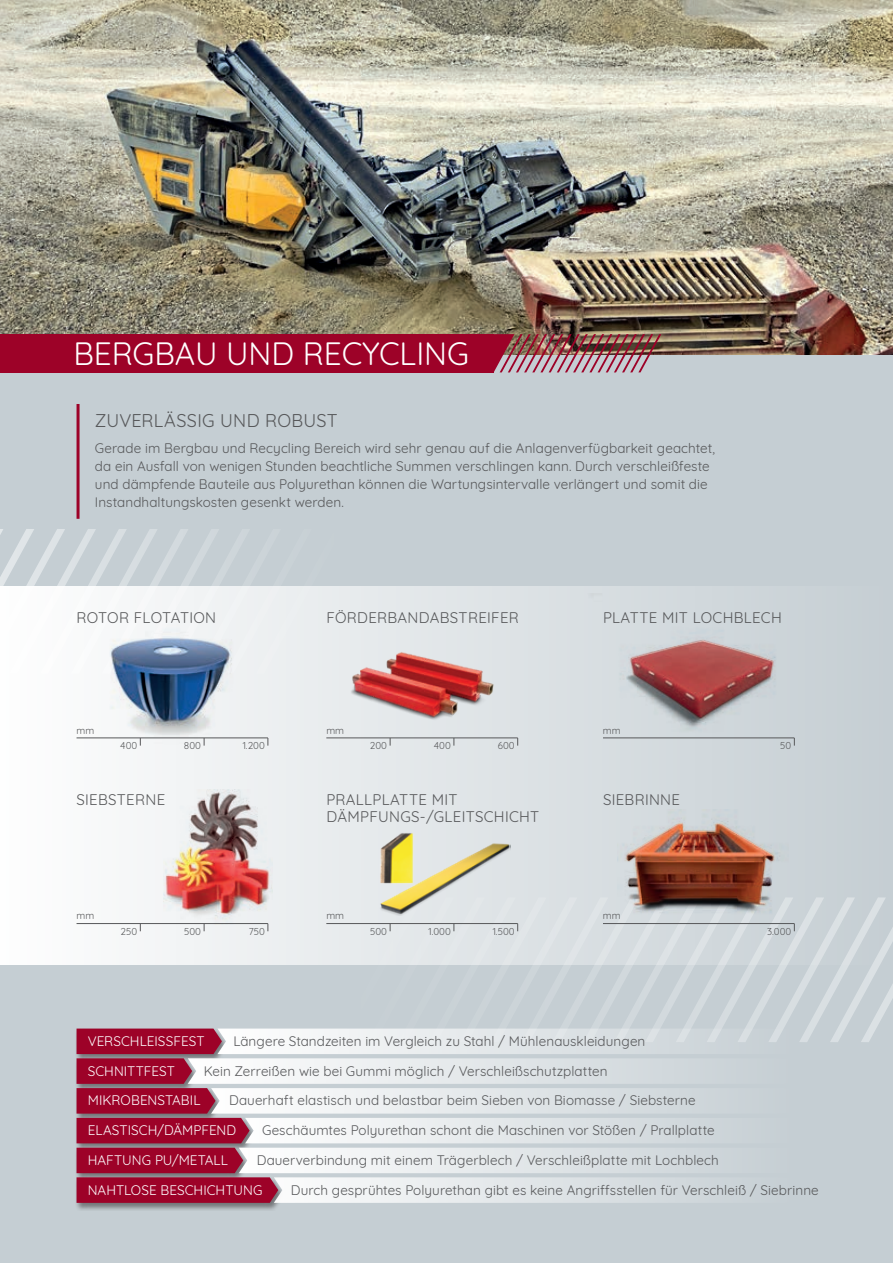
<style>
.page{position:relative;width:893px;height:1263px;background:#c5ced3}
.page>*{position:absolute;margin:0;border:0;box-sizing:border-box;transform-origin:0 0}
.t1{font:31.5px "Quicksand";color:#fff}
.t2{font:18px "Quicksand";letter-spacing:.015em;color:#57585a}
.t3{font:15px/16.5px "Quicksand";letter-spacing:.02em;color:#57585a}
.t4{font:13.5px/18px "Quicksand";letter-spacing:.005em;color:#57585a}
.t5{font:13.5px "Quicksand";letter-spacing:.005em;color:#fff}
.t6{font:9.75px "Quicksand";color:#57585a}
</style>
<div class="page">
<div style="left:0;top:586px;width:893px;height:379px;background:linear-gradient(to right,#fefefe,#c5ced3)"></div>
<img style="left:0;top:0;width:892px;height:354px">
<hr style="left:892px;top:0;width:1px;height:354px;background:#fff">
<img style="left:37px;top:332px;width:627px;height:41px">
<hr style="left:892px;top:334px;width:1px;height:38px;background:#9d0228">
<div style="left:0;top:334px;width:493px;height:38px;background:#9d0228"></div>
<svg style="left:0;top:529px;width:344px;height:146px"></svg>
<img style="left:371px;top:816px;width:140px;height:80px">
<div style="left:618px;top:809px;width:170px;height:87px;background:#ced5d9"></div>
<img style="left:627px;top:824px;width:146px;height:72px">
<img style="left:163px;top:789px;width:109px;height:107px">
<img style="left:166px;top:793px;width:52px;height:83px">
<img style="left:95px;top:624px;width:148px;height:123px">
<img style="left:112px;top:639px;width:117px;height:81px">
<img style="left:346px;top:635px;width:155px;height:97px">
<div style="left:586px;top:594px;width:221px;height:166px;background:#d1d8dc"></div>
<img style="left:632px;top:640px;width:141px;height:78px">
<hr style="left:77px;top:738px;width:191px;height:1px;background:#57585a">
<hr style="left:326px;top:738px;width:192px;height:1px;background:#57585a">
<hr style="left:603px;top:738px;width:191px;height:1px;background:#57585a">
<hr style="left:77px;top:404px;width:3px;height:115px;background:#9d0228">
<div style="left:74px;top:1057px;width:125px;height:35px;background:#231f20;opacity:.5"></div>
<div style="left:74px;top:1176px;width:211px;height:35px;background:#231f20;opacity:.5"></div>
<svg style="left:77px;top:896px;width:816px;height:307px"></svg>
<h1 class="t1" style="left:73px;top:329px;width:397px">BERGBAU UND RECYCLING</h1>
<h2 class="t2" style="left:95px;top:406px;width:244px">ZUVERLÄSSIG UND ROBUST</h2>
<p class="t4" style="left:95px;top:438px;width:621px">Gerade im Bergbau und Recycling Bereich wird sehr genau auf die Anlagenverfügbarkeit geachtet, da ein Ausfall von wenigen Stunden beachtliche Summen verschlingen kann. Durch verschleißfeste und dämpfende Bauteile aus Polyurethan können die Wartungsintervalle verlängert und somit die Instandhaltungskosten gesenkt werden.</p>
<p class="t3" style="left:77px;top:607px;width:141px">ROTOR FLOTATION</p>
<p class="t3" style="left:326px;top:607px;width:194px">FÖRDERBANDABSTREIFER</p>
<p class="t3" style="left:603px;top:607px;width:180px">PLATTE MIT LOCHBLECH</p>
<p class="t6" style="left:77px;top:722px;width:19px">mm</p>
<p class="t6" style="left:326px;top:722px;width:19px">mm</p>
<p class="t6" style="left:603px;top:722px;width:19px">mm</p>
<p class="t6" style="left:120px;top:738px;width:19px">400</p>
<p class="t6" style="left:184px;top:738px;width:19px">800</p>
<p class="t6" style="left:243px;top:738px;width:24px">1.200</p>
<p class="t6" style="left:370px;top:738px;width:19px">200</p>
<p class="t6" style="left:434px;top:738px;width:19px">400</p>
<p class="t6" style="left:498px;top:738px;width:18px">600</p>
<p class="t6" style="left:780px;top:738px;width:13px">50</p>
<p class="t3" style="left:77px;top:790px;width:90px">SIEBSTERNE</p>
<p class="t3" style="left:326px;top:790px;width:215px">PRALLPLATTE MIT<br>DÄMPFUNGS-/GLEITSCHICHT</p>
<p class="t3" style="left:603px;top:790px;width:79px">SIEBRINNE</p>
<p class="t6" style="left:77px;top:908px;width:19px">mm</p>
<p class="t6" style="left:121px;top:924px;width:18px">250</p>
<p class="t6" style="left:184px;top:924px;width:18px">500</p>
<p class="t6" style="left:249px;top:924px;width:18px">750</p>
<p class="t6" style="left:326px;top:908px;width:19px">mm</p>
<p class="t6" style="left:370px;top:924px;width:18px">500</p>
<p class="t6" style="left:428px;top:924px;width:24px">1.000</p>
<p class="t6" style="left:493px;top:924px;width:23px">1.500</p>
<p class="t6" style="left:603px;top:908px;width:19px">mm</p>
<p class="t6" style="left:767px;top:924px;width:26px">3.000</p>
<p class="t4" style="left:233px;top:1031px;width:414px">Längere Standzeiten im Vergleich zu Stahl / Mühlenauskleidungen</p>
<p class="t4" style="left:204px;top:1060px;width:406px">Kein Zerreißen wie bei Gummi möglich / Verschleißschutzplatten</p>
<p class="t4" style="left:229px;top:1090px;width:468px">Dauerhaft elastisch und belastbar beim Sieben von Biomasse / Siebsterne</p>
<p class="t4" style="left:262px;top:1120px;width:454px">Geschäumtes Polyurethan schont die Maschinen vor Stößen / Prallplatte</p>
<p class="t4" style="left:257px;top:1150px;width:464px">Dauerverbindung mit einem Trägerblech / Verschleißplatte mit Lochblech</p>
<p class="t4" style="left:291px;top:1180px;width:529px">Durch gesprühtes Polyurethan gibt es keine Angriffsstellen für Verschleiß / Siebrinne</p>
<p class="t5" style="left:88px;top:1030px;width:118px">VERSCHLEISSFEST</p>
<p class="t5" style="left:88px;top:1060px;width:89px">SCHNITTFEST</p>
<p class="t5" style="left:88px;top:1090px;width:114px">MIKROBENSTABIL</p>
<p class="t5" style="left:88px;top:1120px;width:150px">ELASTISCH/DÄMPFEND</p>
<p class="t5" style="left:88px;top:1150px;width:142px">HAFTUNG PU/METALL</p>
<p class="t5" style="left:88px;top:1179px;width:176px">NAHTLOSE BESCHICHTUNG</p>
</div>
